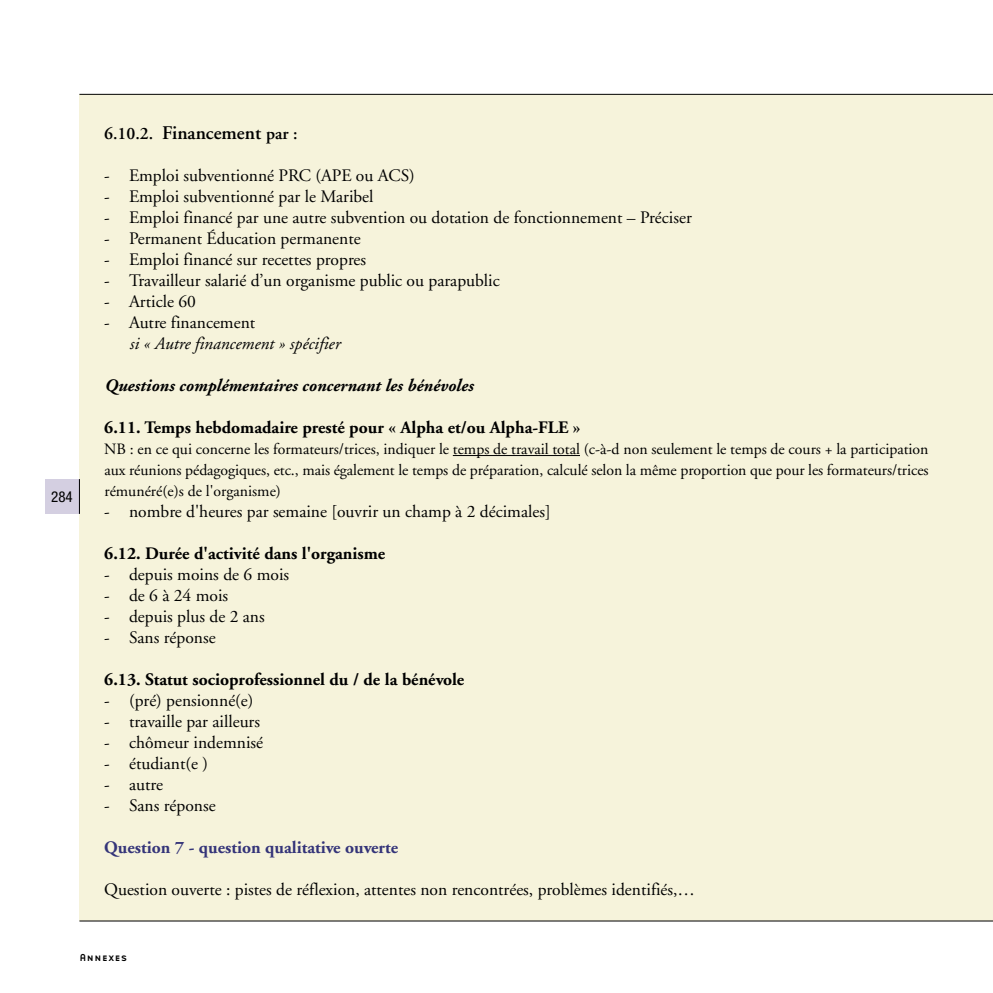
<style>
.page{position:relative;width:993px;height:993px;background:#fff}
.page>*{position:absolute;margin:0;border:0;box-sizing:border-box;transform-origin:0 0}
.t1{font:17.5px "Adobe Garamond";color:#000}
.t2{font:700 17.5px "Adobe Garamond";color:#000}
.t3{font:italic 700 17.5px "Adobe Garamond";color:#000}
.t4{font:700 17.5px "Adobe Garamond";color:#343479}
.t5{font:italic 17.5px "Adobe Garamond";color:#000}
.t6{font:600 17.5px "Adobe Garamond";color:#000}
.t7{font:15.75px/21px "Adobe Garamond";letter-spacing:-.005em;color:#000;text-align:justify}
.t8{font:condensed 15.05px "Helvetica Neue";color:#000}
.t9{font:10.5px "Base Nine Small Caps";letter-spacing:.05em;color:#000}
.s1{font-size:19.25px}
</style>
<div class="page">
<div style="left:79px;top:94px;width:913px;height:826px;background:#f6f3db"></div>
<hr style="left:79px;top:920px;width:913px;height:1px;background:#000">
<div style="left:45px;top:479px;width:34px;height:34px;background:#d4cfe1"></div>
<hr style="left:79px;top:479px;width:1px;height:34px;background:#000">
<hr style="left:79px;top:94px;width:913px;height:1px;background:#000">
<hr style="left:452px;top:455px;width:127px;height:1px;background:#000">
<p class="t8" style="left:51px;top:488px;width:23px">284</p>
<p class="t6" style="left:104px;top:123px;width:195px">6.10.2. <span class="s1">Financement</span> par :</p>
<p class="t1" style="left:104px;top:166px;width:312px">- Emploi subventionné PRC (APE ou ACS)</p>
<p class="t1" style="left:104px;top:187px;width:271px">- Emploi subventionné par le Maribel</p>
<p class="t1" style="left:104px;top:208px;width:589px">- Emploi financé par une autre subvention ou dotation de fonctionnement – Préciser</p>
<p class="t1" style="left:104px;top:229px;width:258px">- Permanent Éducation permanente</p>
<p class="t1" style="left:104px;top:250px;width:263px">- Emploi financé sur recettes propres</p>
<p class="t1" style="left:104px;top:271px;width:397px">- Travailleur salarié d’un organisme public ou parapublic</p>
<p class="t1" style="left:104px;top:292px;width:93px">- Article 60</p>
<p class="t1" style="left:104px;top:313px;width:152px">- Autre financement</p>
<p class="t5" style="left:129px;top:334px;width:212px">si « Autre financement » spécifier</p>
<p class="t3" style="left:104px;top:375px;width:370px">Questions complémentaires concernant les bénévoles</p>
<p class="t2" style="left:104px;top:417px;width:477px">6.11. Temps hebdomadaire presté pour « Alpha et/ou Alpha-FLE »</p>
<p class="t7" style="left:104px;top:438px;width:825px">NB : en ce qui concerne les formateurs/trices, indiquer le temps de travail total (c-à-d non seulement le temps de cours + la participation aux réunions pédagogiques, etc., mais également le temps de préparation, calculé selon la même proportion que pour les formateurs/trices rémunéré(e)s de l'organisme)</p>
<p class="t1" style="left:104px;top:502px;width:448px">- nombre d'heures par semaine [ouvrir un champ à 2 décimales]</p>
<p class="t2" style="left:104px;top:543px;width:282px">6.12. Durée d'activité dans l'organisme</p>
<p class="t1" style="left:104px;top:565px;width:186px">- depuis moins de 6 mois</p>
<p class="t1" style="left:104px;top:586px;width:125px">- de 6 à 24 mois</p>
<p class="t1" style="left:104px;top:607px;width:162px">- depuis plus de 2 ans</p>
<p class="t1" style="left:104px;top:628px;width:113px">- Sans réponse</p>
<p class="t2" style="left:104px;top:669px;width:361px">6.13. Statut socioprofessionnel du / de la bénévole</p>
<p class="t1" style="left:104px;top:691px;width:151px">- (pré) pensionné(e)</p>
<p class="t1" style="left:104px;top:712px;width:157px">- travaille par ailleurs</p>
<p class="t1" style="left:104px;top:733px;width:160px">- chômeur indemnisé</p>
<p class="t1" style="left:104px;top:754px;width:105px">- étudiant(e )</p>
<p class="t1" style="left:104px;top:775px;width:60px">- autre</p>
<p class="t1" style="left:104px;top:796px;width:113px">- Sans réponse</p>
<p class="t4" style="left:104px;top:837px;width:295px">Question 7 - question qualitative ouverte</p>
<p class="t1" style="left:104px;top:880px;width:592px">Question ouverte : pistes de réflexion, attentes non rencontrées, problèmes identifiés,…</p>
<p class="t9" style="left:79px;top:949px;width:49px">Annexes</p>
</div>
